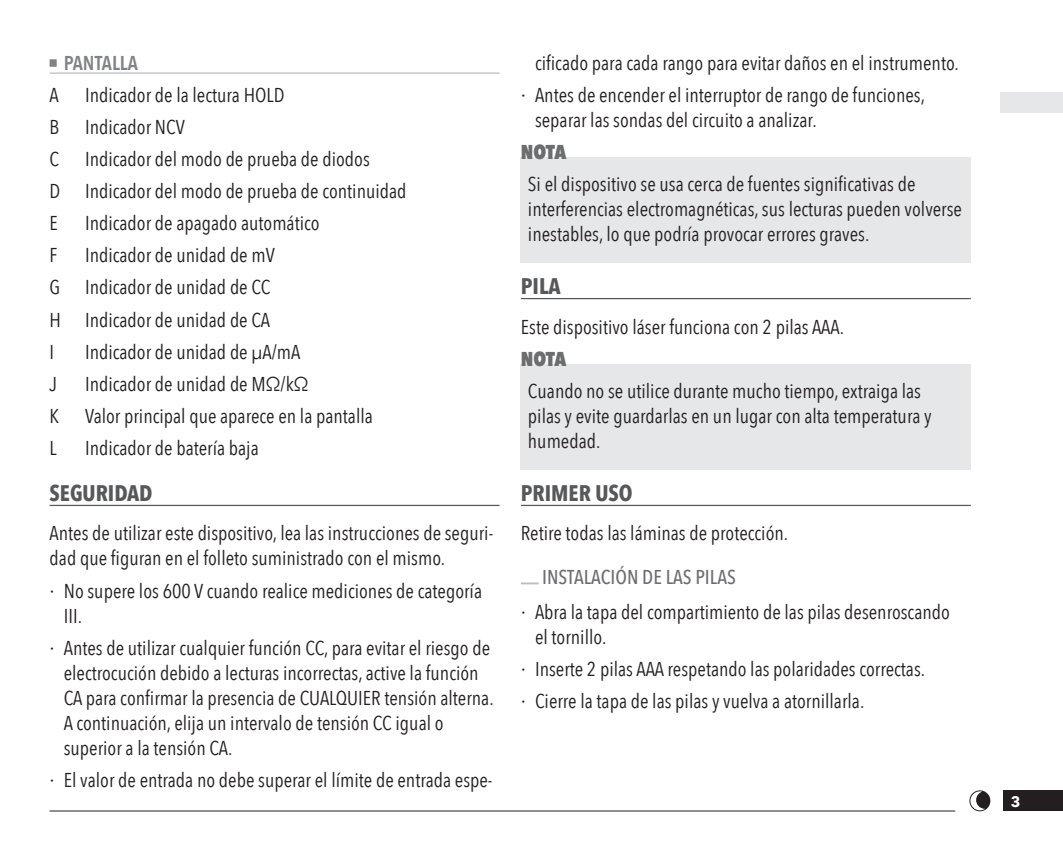
<style>
.page{position:relative;width:1063px;height:851px;background:#fff}
.page>*{position:absolute;margin:0;border:0;box-sizing:border-box;transform-origin:0 0}
.TITLE_-_NIV1{font:700 22.5px "Avenir Next Condensed";color:#57585a}
.TEKST_-_NOTE_IMPORTANT{font:20px/25px "Avenir Next Condensed";color:#231f20}
.OVERVIEW{font:20px "Avenir Next Condensed";color:#231f20}
.TEKST{font:20px/25px "Avenir Next Condensed";color:#231f20}
.TITLE_-_NIV3{font:500 20px "Avenir Next Condensed";color:#6c6d70}
.TITLE_-_NIV2{font:600 20px "Avenir Next Condensed";color:#808285}
.TEKST-2{font:800 20px "Avenir Next Condensed";letter-spacing:-.02em;color:#6c6d70}
.t1{font:700 15px "Avenir Next";color:#fff}
.s1{font-family:"Avenir Next"}
</style>
<div class="page">
<div style="left:1004px;top:790px;width:59px;height:20px;background:#231f20"></div>
<hr style="left:50px;top:810px;width:905px;height:1px;background:#231f20">
<div style="left:1001px;top:92px;width:62px;height:21px;background:#e6e7e9"></div>
<svg style="left:969px;top:790px;width:21px;height:21px"></svg>
<div style="left:50px;top:59px;width:7px;height:8px;background:#808285"></div>
<hr style="left:50px;top:72px;width:450px;height:2px;background:#bcbdc0">
<hr style="left:50px;top:504px;width:450px;height:2px;background:#57585a">
<div style="left:521px;top:157px;width:450px;height:105px;background:#e6e7e9"></div>
<hr style="left:521px;top:298px;width:450px;height:1px;background:#57585a">
<div style="left:521px;top:363px;width:450px;height:106px;background:#e6e7e9"></div>
<hr style="left:521px;top:504px;width:450px;height:2px;background:#57585a">
<svg style="left:521px;top:582px;width:18px;height:2px"></svg>
<p class="TITLE_-_NIV2" style="left:64px;top:45px;width:76px">PANTALLA</p>
<p class="OVERVIEW" style="left:50px;top:78px;width:11px">A</p>
<p class="OVERVIEW" style="left:85px;top:78px;width:201px">Indicador de la lectura HOLD</p>
<p class="OVERVIEW" style="left:50px;top:110px;width:11px">B</p>
<p class="OVERVIEW" style="left:85px;top:110px;width:101px">Indicador NCV</p>
<p class="OVERVIEW" style="left:50px;top:142px;width:11px">C</p>
<p class="OVERVIEW" style="left:85px;top:142px;width:286px">Indicador del modo de prueba de diodos</p>
<p class="OVERVIEW" style="left:50px;top:174px;width:359px">D Indicador del modo de prueba de continuidad</p>
<p class="OVERVIEW" style="left:50px;top:206px;width:10px">E</p>
<p class="OVERVIEW" style="left:85px;top:206px;width:236px">Indicador de apagado automático</p>
<p class="OVERVIEW" style="left:50px;top:238px;width:9px">F</p>
<p class="OVERVIEW" style="left:85px;top:238px;width:191px">Indicador de unidad de mV</p>
<p class="OVERVIEW" style="left:50px;top:270px;width:222px">G Indicador de unidad de CC</p>
<p class="OVERVIEW" style="left:50px;top:302px;width:222px">H Indicador de unidad de CA</p>
<p class="OVERVIEW" style="left:50px;top:334px;width:6px">I</p>
<p class="OVERVIEW" style="left:85px;top:334px;width:217px">Indicador de unidad de µA/mA</p>
<p class="OVERVIEW" style="left:50px;top:366px;width:9px">J</p>
<p class="OVERVIEW" style="left:85px;top:366px;width:225px">Indicador de unidad de MΩ/kΩ</p>
<p class="OVERVIEW" style="left:50px;top:398px;width:11px">K</p>
<p class="OVERVIEW" style="left:85px;top:398px;width:289px">Valor principal que aparece en la pantalla</p>
<p class="OVERVIEW" style="left:50px;top:431px;width:9px">L</p>
<p class="OVERVIEW" style="left:85px;top:431px;width:175px">Indicador de batería baja</p>
<p class="TITLE_-_NIV1" style="left:50px;top:479px;width:104px">SEGURIDAD</p>
<p class="TEKST" style="left:50px;top:520px;width:445px">Antes de utilizar este dispositivo, lea las instrucciones de seguri&shy;dad que figuran en el folleto suministrado con el mismo.</p>
<p class="TEKST_-_NOTE_IMPORTANT" style="left:64px;top:577px;width:420px;text-indent:-14px"><span class="s1">·</span> No supere los 600 V cuando realice mediciones de categoría<br>III.</p>
<p class="TEKST_-_NOTE_IMPORTANT" style="left:64px;top:634px;width:431px;text-indent:-14px"><span class="s1">·</span> Antes de utilizar cualquier función CC, para evitar el riesgo de electrocución debido a lecturas incorrectas, active la función CA para confirmar la presencia de CUALQUIER tensión alterna.<br>A continuación, elija un intervalo de tensión CC igual o superior a la tensión CA.</p>
<p class="TEKST_-_NOTE_IMPORTANT" style="left:50px;top:766px;width:444px"><span class="s1">·</span> El valor de entrada no debe superar el límite de entrada espe-</p>
<p class="TEKST_-_NOTE_IMPORTANT" style="left:535px;top:49px;width:425px">cificado para cada rango para evitar daños en el instrumento.</p>
<p class="TEKST_-_NOTE_IMPORTANT" style="left:535px;top:81px;width:392px;text-indent:-14px"><span class="s1">·</span> Antes de encender el interruptor de rango de funciones, separar las sondas del circuito a analizar.</p>
<p class="TEKST-2" style="left:521px;top:139px;width:47px">NOTA</p>
<p class="TEKST_-_NOTE_IMPORTANT" style="left:528px;top:170px;width:436px">Si el dispositivo se usa cerca de fuentes significativas de interferencias electromagnéticas, sus lecturas pueden volverse inestables, lo que podría provocar errores graves.</p>
<p class="TITLE_-_NIV1" style="left:521px;top:273px;width:41px">PILA</p>
<p class="TEKST" style="left:521px;top:313px;width:325px">Este dispositivo láser funciona con 2 pilas AAA.</p>
<p class="TEKST-2" style="left:521px;top:346px;width:47px">NOTA</p>
<p class="TEKST_-_NOTE_IMPORTANT" style="left:528px;top:377px;width:405px">Cuando no se utilice durante mucho tiempo, extraiga las pilas y evite guardarlas en un lugar con alta temperatura y humedad.</p>
<p class="TITLE_-_NIV1" style="left:521px;top:479px;width:113px">PRIMER USO</p>
<p class="TEKST" style="left:521px;top:520px;width:269px">Retire todas las láminas de protección.</p>
<p class="TITLE_-_NIV3" style="left:542px;top:565px;width:195px">INSTALACIÓN DE LAS PILAS</p>
<p class="TEKST_-_NOTE_IMPORTANT" style="left:535px;top:598px;width:416px;text-indent:-14px"><span class="s1">·</span> Abra la tapa del compartimiento de las pilas desenroscando el tornillo.</p>
<p class="TEKST_-_NOTE_IMPORTANT" style="left:521px;top:655px;width:406px"><span class="s1">·</span> Inserte 2 pilas AAA respetando las polaridades correctas.</p>
<p class="TEKST_-_NOTE_IMPORTANT" style="left:521px;top:687px;width:345px"><span class="s1">·</span> Cierre la tapa de las pilas y vuelva a atornillarla.</p>
<p class="t1" style="left:1011px;top:788px;width:11px">3</p>
</div>
